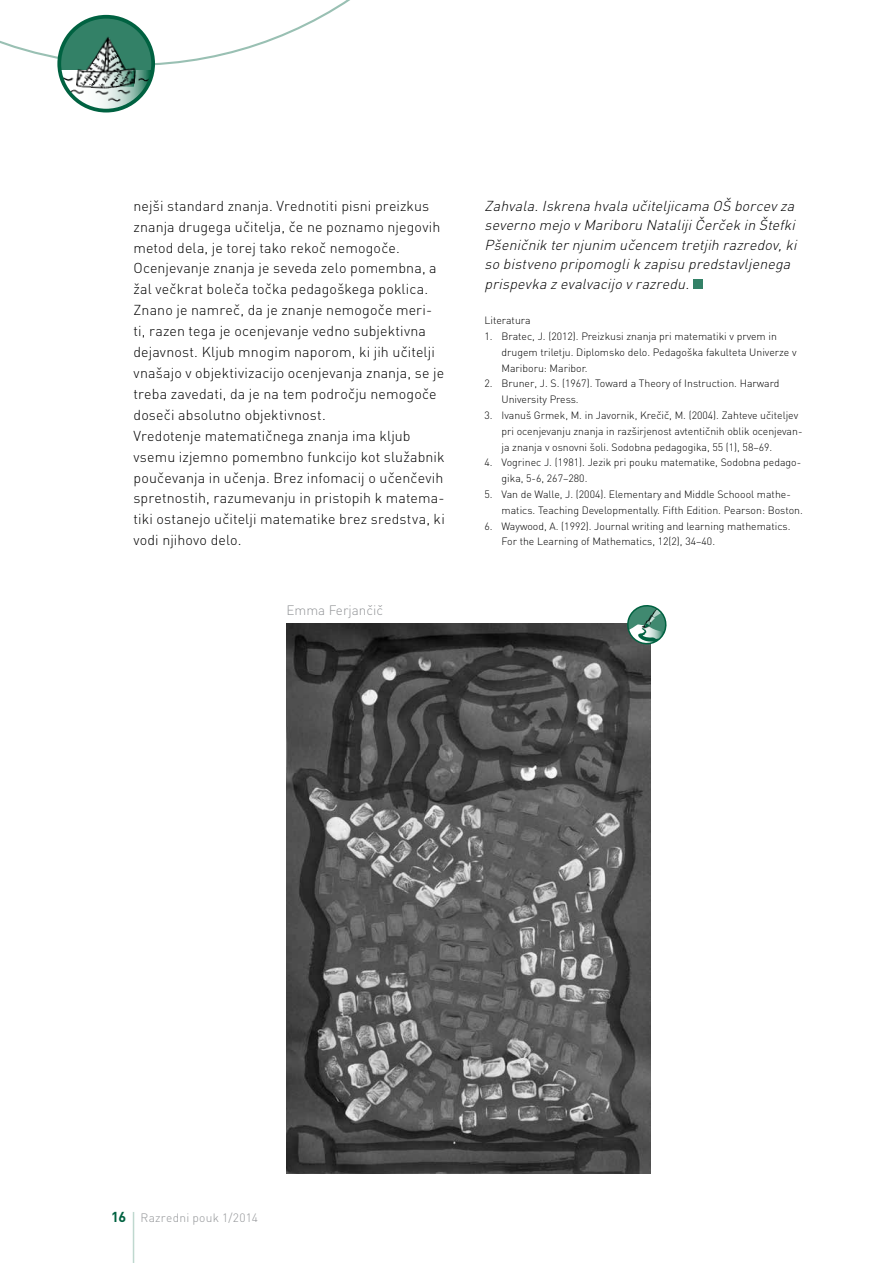
<style>
.page{position:relative;width:893px;height:1263px;background:#fff}
.page>*{position:absolute;margin:0;border:0;box-sizing:border-box;transform-origin:0 0}
.t1{font:300 14.25px/20.9px "DINP";letter-spacing:.01em;color:#000}
.t2{font:italic 300 14.25px/19.5px "DINP";letter-spacing:.005em;color:#000}
.t3{font:300 13.5px "DINP";color:#939598}
.t4{font:300 12px "DINP";letter-spacing:.02em;color:#939598}
.t5{font:300 10.5px/15.8px "DINP";color:#000}
.s1{font-weight:700;font-size:14.25px;color:#006241}
</style>
<div class="page">
<hr style="left:133px;top:1212px;width:1px;height:51px;background:#bfd8cf">
<div style="left:693px;top:279px;width:10px;height:10px;background:#338167"></div>
<svg style="left:0;top:0;width:350px;height:81px"></svg>
<img style="left:58px;top:23px;width:94px;height:88px">
<div style="left:57px;top:15px;width:98px;height:97px;border:4px solid #006241;border-radius:50%"></div>
<img style="left:286px;top:624px;width:365px;height:549px">
<svg style="left:623px;top:605px;width:44px;height:43px"></svg>
<p class="t1" style="left:134px;top:195px;width:313px">nejši standard znanja. Vrednotiti pisni preizkus znanja drugega učitelja, če ne poznamo njegovih metod dela, je torej tako rekoč nemogoče.<br>Ocenjevanje znanja je seveda zelo pomembna, a žal večkrat boleča točka pedagoškega poklica.<br>Znano je namreč, da je znanje nemogoče meri&shy;ti, razen tega je ocenjevanje vedno subjektivna dejavnost. Kljub mnogim naporom, ki jih učitelji vnašajo v objektivizacijo ocenjevanja znanja, se je treba zavedati, da je na tem področju nemogoče doseči absolutno objektivnost.<br>Vredotenje matematičnega znanja ima kljub vsemu izjemno pomembno funkcijo kot služabnik poučevanja in učenja. Brez infomacij o učenčevih spretnostih, razumevanju in pristopih k matema&shy;tiki ostanejo učitelji matematike brez sredstva, ki vodi njihovo delo.</p>
<h1 class="t2" style="left:484px;top:196px;width:317px">Zahvala.Iskrena hvala učiteljicama OŠ borcevza severno mejo vMariboru NatalijiČerček in Štefki Pšeničnik ternjunim učencem tretjih razredov,ki so bistveno pripomoglik zapisu predstavljenega prispevka zevalvacijo vrazredu.</h1>
<p class="t5" style="left:485px;top:312px;width:48px">Literatura</p>
<p class="t5" style="left:502px;top:328px;width:296px;text-indent:-17px">1. Bratec, J. (2012). Preizkusi znanja pri matematiki v prvem in drugem triletju. Diplomsko delo. Pedagoška fakulteta Univerze v<br>Mariboru: Maribor.</p>
<p class="t5" style="left:502px;top:376px;width:279px;text-indent:-17px">2. Bruner, J. S. (1967). Toward a Theory of Instruction. Harward<br>University Press.</p>
<p class="t5" style="left:502px;top:407px;width:302px;text-indent:-17px">3. Ivanuš Grmek, M. in Javornik, Krečič, M. (2004). Zahteve učiteljev pri ocenjevanju znanja in razširjenost avtentičnih oblik ocenjevan&shy;ja znanja v osnovni šoli. Sodobna pedagogika, 55 (1), 58–69.</p>
<p class="t5" style="left:502px;top:455px;width:301px;text-indent:-17px">4. Vogrinec J. (1981). Jezik pri pouku matematike, Sodobna pedago&shy;gika, 5-6, 267–280.</p>
<p class="t5" style="left:502px;top:486px;width:303px;text-indent:-17px">5. Van de Walle, J. (2004). Elementary and Middle Schoool mathe&shy;matics. Teaching Developmentally. Fifth Edition. Pearson: Boston.</p>
<p class="t5" style="left:502px;top:518px;width:291px;text-indent:-17px">6. Waywood, A. (1992). Journal writing and learning mathematics.<br>For the Learning of Mathematics, 12(2), 34–40.</p>
<p class="t3" style="left:286px;top:602px;width:98px">Emma Ferjančič</p>
<p class="t4" style="left:111px;top:1210px;width:149px"><span class="s1">16</span> Razredni pouk 1/2014</p>
</div>
